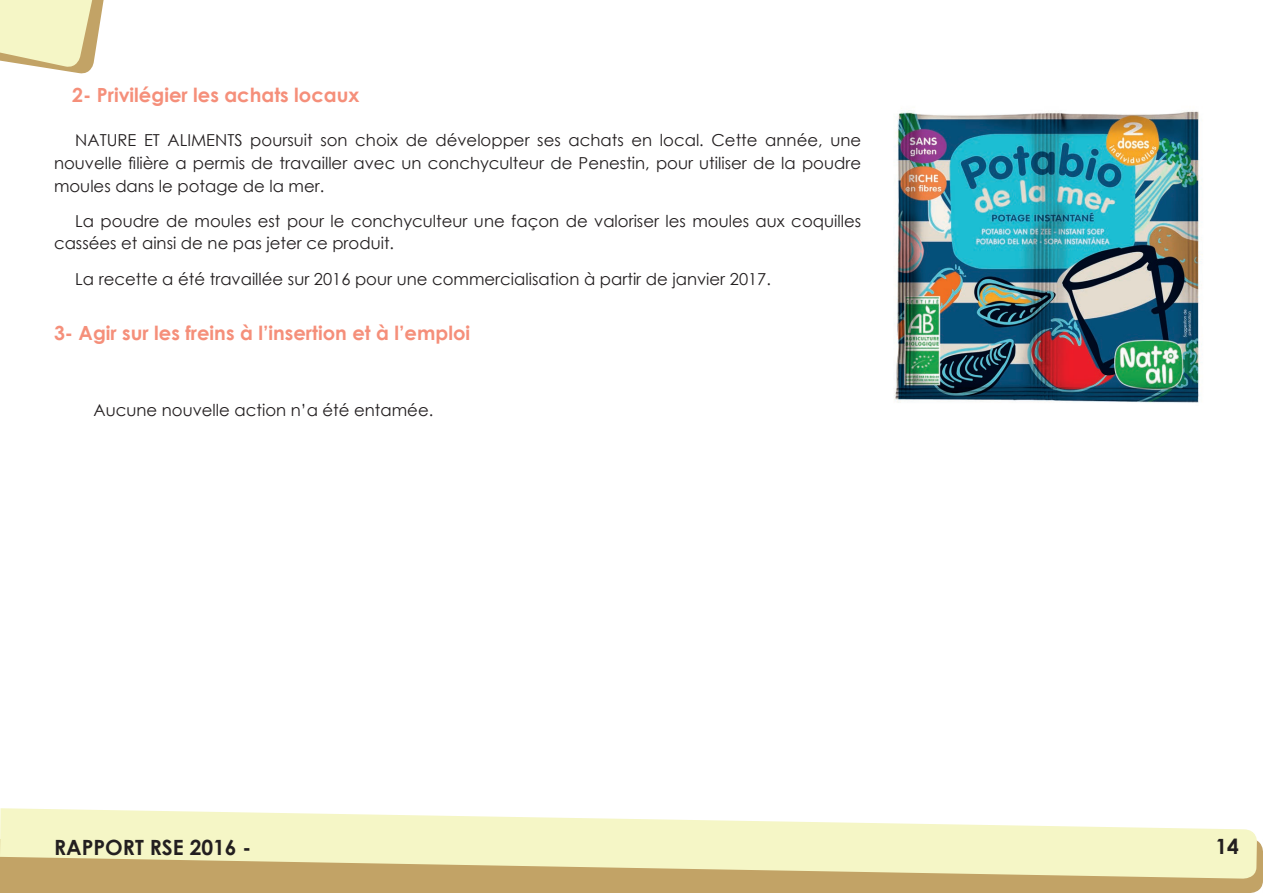
<style>
.page{position:relative;width:1263px;height:893px;background:#fff}
.page>*{position:absolute;margin:0;border:0;box-sizing:border-box;transform-origin:0 0}
.t1{font:700 21px "Century Gothic";color:#231f20}
.t2{font:700 19.5px "Century Gothic";color:#f58f7a}
.t3{font:16.5px/22.5px "Century Gothic";color:#231f20;text-align:justify}
</style>
<div class="page">
<div style="left:0;top:840px;width:1263px;height:53px;background:#c2a366"></div>
<svg style="left:0;top:808px;width:1257px;height:71px;fill:#f5f6c6"></svg>
<svg style="left:0;top:0;width:104px;height:74px;background:#ece7bb"></svg>
<img style="left:894px;top:110px;width:307px;height:293px">
<p class="t2" style="left:72px;top:80px;width:289px">2- Privilégier les achats locaux</p>
<p class="t3" style="left:54px;top:129px;width:809px;text-indent:21px">NATURE ET ALIMENTS poursuit son choix de développer ses achats en local. Cette année, une nouvelle filière a permis de travailler avec un conchyculteur de Penestin, pour utiliser de la poudre moules dans le potage de la mer.</p>
<p class="t3" style="left:54px;top:209px;width:809px;text-indent:21px">La poudre de moules est pour le conchyculteur une façon de valoriser les moules aux coquilles cassées et ainsi de ne pas jeter ce produit.</p>
<p class="t3" style="left:75px;top:267px;width:697px">La recette a été travaillée sur 2016 pour une commercialisation à partir de janvier 2017.</p>
<p class="t2" style="left:54px;top:319px;width:418px">3- Agir sur les freins à l’insertion et à l’emploi</p>
<p class="t3" style="left:94px;top:399px;width:341px">Aucune nouvelle action n’a été entamée.</p>
<p class="t1" style="left:54px;top:831px;width:199px">RAPPORT RSE 2016 -</p>
<p class="t1" style="left:1215px;top:830px;width:25px">14</p>
</div>
